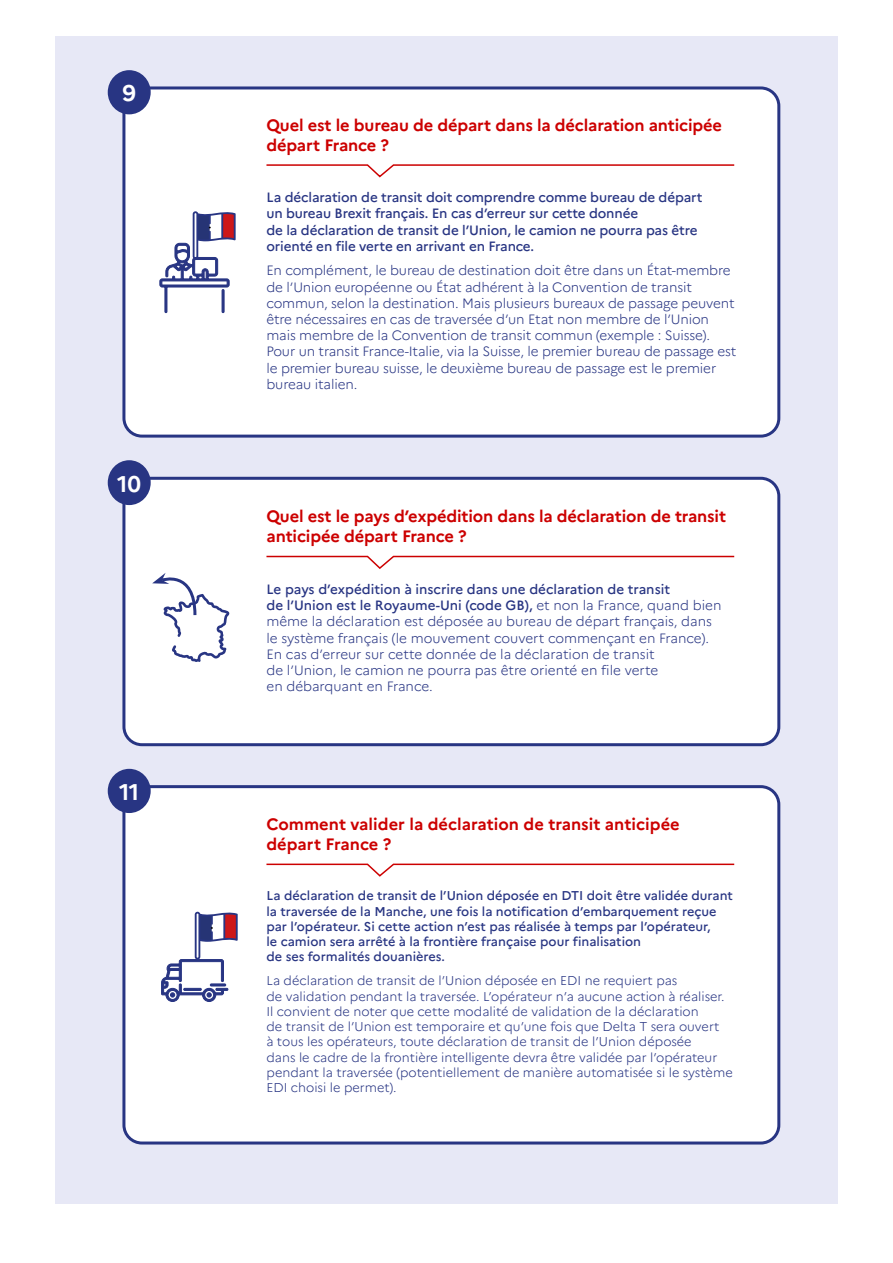
<style>
.page{position:relative;width:893px;height:1263px;background:#fff}
.page>*{position:absolute;margin:0;border:0;box-sizing:border-box;transform-origin:0 0}
.t1{font:700 22.65px "Marianne";color:#fff}
.t2{font:700 16.5px/19.8px "Marianne";letter-spacing:-.01em;color:#c00}
.t3{font:300 13.5px/16.2px "Marianne";letter-spacing:-.01em;color:#283583}
.t4{font:500 13.5px/16.2px "Marianne";letter-spacing:-.01em;color:#283583}
.t5{font:300 12.75px/15.3px "Marianne";color:#283583}
.t6{font:500 12.75px/15.3px "Marianne";color:#283583}
.s1{font-weight:500}
</style>
<div class="page">
<div style="left:55px;top:36px;width:783px;height:1167px;background:#e7e8f6"></div>
<div style="left:124px;top:88px;width:655px;height:348px;background:#fff;border-radius:18px"></div>
<div style="left:122px;top:86px;width:658px;height:352px;border:3px solid #283583;border-radius:18px"></div>
<div style="left:108px;top:70px;width:43px;height:44px;background:#283583;border-radius:50%"></div>
<svg style="left:266px;top:164px;width:469px;height:14px"></svg>
<svg style="left:159px;top:211px;width:77px;height:102px"></svg>
<div style="left:124px;top:478px;width:655px;height:267px;background:#fff;border-radius:18px"></div>
<div style="left:122px;top:477px;width:658px;height:269px;border:3px solid #283583;border-radius:18px"></div>
<div style="left:108px;top:460px;width:43px;height:45px;background:#283583;border-radius:50%"></div>
<svg style="left:266px;top:555px;width:469px;height:14px"></svg>
<svg style="left:152px;top:573px;width:78px;height:89px"></svg>
<div style="left:124px;top:787px;width:655px;height:356px;background:#fff;border-radius:18px"></div>
<div style="left:122px;top:785px;width:658px;height:359px;border:3px solid #283583;border-radius:18px"></div>
<div style="left:108px;top:769px;width:43px;height:44px;background:#283583;border-radius:50%"></div>
<svg style="left:266px;top:863px;width:469px;height:14px"></svg>
<svg style="left:161px;top:912px;width:77px;height:90px"></svg>
<h1 class="t1" style="left:122px;top:80px;width:15px">9</h1>
<h1 class="t1" style="left:117px;top:470px;width:26px">10</h1>
<h1 class="t1" style="left:119px;top:778px;width:22px">11</h1>
<p class="t2" style="left:266px;top:115px;width:457px">Quel est le bureau de départ dans la déclaration anticipée départ France ?</p>
<p class="t4" style="left:266px;top:189px;width:438px">La déclaration de transit doit comprendre comme bureau de départ un bureau Brexit français. En cas d’erreur sur cette donnée<br>de la déclaration de transit de l’Union, le camion ne pourra pas être orienté en file verte en arrivant en France.</p>
<p class="t3" style="left:266px;top:262px;width:472px">En complément, le bureau de destination doit être dans un État-membre de l’Union européenne ou État adhérent à la Convention de transit commun, selon la destination. Mais plusieurs bureaux de passage peuvent être nécessaires en cas de traversée d’un Etat non membre de l’Union mais membre de la Convention de transit commun (exemple : Suisse).<br>Pour un transit France-Italie, via la Suisse, le premier bureau de passage est le premier bureau suisse, le deuxième bureau de passage est le premier bureau italien.</p>
<p class="t2" style="left:266px;top:506px;width:461px">Quel est le pays d’expédition dans la déclaration de transit anticipée départ France ?</p>
<p class="t3" style="left:266px;top:581px;width:457px"><span class="s1">Le pays d’expédition à inscrire dans une déclaration de transit<br>de l’Union est le Royaume-Uni (code GB),</span> et non la France, quand bien même la déclaration est déposée au bureau de départ français, dans le système français (le mouvement couvert commençant en France).<br>En cas d’erreur sur cette donnée de la déclaration de transit<br>de l’Union, le camion ne pourra pas être orienté en file verte<br>en débarquant en France.</p>
<p class="t2" style="left:266px;top:814px;width:415px">Comment valider la déclaration de transit anticipée départ France ?</p>
<p class="t6" style="left:266px;top:888px;width:468px">La déclaration de transit de l’Union déposée en DTI doit être validée durant la traversée de la Manche, une fois la notification d’embarquement reçue par l’opérateur. Si cette action n’est pas réalisée à temps par l’opérateur,<br>le camion sera arrêté à la frontière française pour finalisation<br>de ses formalités douanières.</p>
<p class="t5" style="left:266px;top:973px;width:468px">La déclaration de transit de l’Union déposée en EDI ne requiert pas<br>de validation pendant la traversée. L’opérateur n’a aucune action à réaliser.<br>Il convient de noter que cette modalité de validation de la déclaration<br>de transit de l’Union est temporaire et qu’une fois que Delta T sera ouvert<br>à tous les opérateurs, toute déclaration de transit de l’Union déposée<br>dans le cadre de la frontière intelligente devra être validée par l’opérateur pendant la traversée (potentiellement de manière automatisée si le système EDI choisi le permet).</p>
</div>
